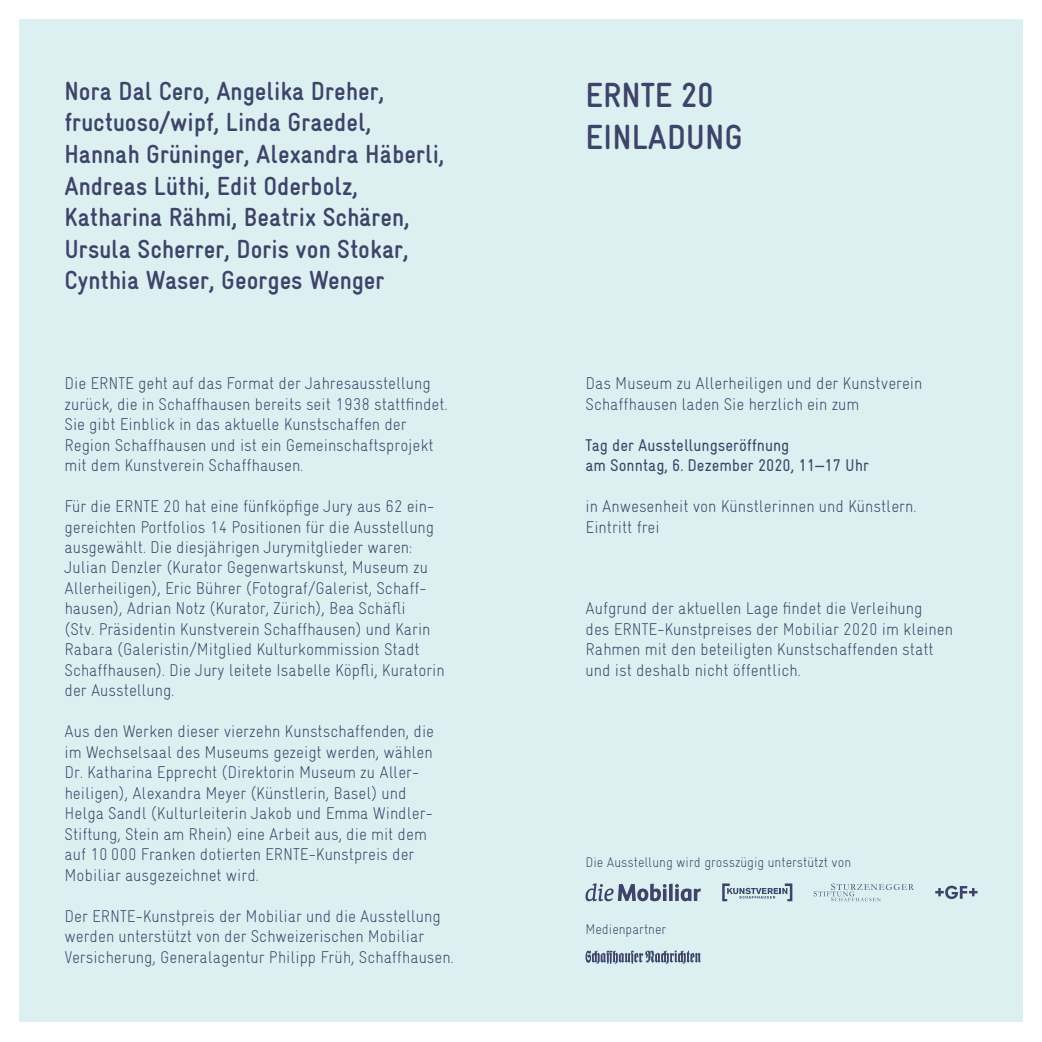
<style>
.page{position:relative;width:1042px;height:1042px;background:#fff}
.page>*{position:absolute;margin:0;border:0;box-sizing:border-box;transform-origin:0 0}
.t1{font:700 35px/42px "Gravur Condensed";color:#3e4469}
.t2{font:700 26.25px/31.5px "Gravur Condensed";color:#3e4469}
.t3{font:300 17.15px/20.5px "Gravur Condensed";color:#3e4469}
.t4{font:17.15px/20.5px "Gravur Condensed";color:#3e4469}
.t5{font:300 14px "Gravur Condensed";color:#3e4469}
</style>
<div class="page">
<div style="left:20px;top:20px;width:501px;height:1002px;background:#dcf0f1"></div>
<div style="left:521px;top:20px;width:501px;height:1002px;background:#dcf0f1"></div>
<svg style="left:585px;top:950px;width:116px;height:14px"></svg>
<hr style="left:669px;top:883px;width:3px;height:18px;background:#3e4469">
<svg style="left:675px;top:884px;width:26px;height:17px"></svg>
<svg style="left:585px;top:883px;width:81px;height:18px"></svg>
<svg style="left:813px;top:883px;width:101px;height:18px"></svg>
<svg style="left:935px;top:885px;width:42px;height:14px"></svg>
<svg style="left:722px;top:883px;width:70px;height:18px"></svg>
<p class="t2" style="left:64px;top:75px;width:381px">Nora Dal Cero, Angelika Dreher, fructuoso/wipf, Linda Graedel, Hannah Grüninger, Alexandra Häberli, Andreas Lüthi, Edit Oderbolz, Katharina Rähmi, Beatrix Schären, Ursula Scherrer, Doris von Stokar, Cynthia Waser, Georges Wenger</p>
<p class="t3" style="left:64px;top:373px;width:384px">Die ERNTE geht auf das Format der Jahresausstellung zurück, die in Schaffhausen bereits seit 1938 stattfindet.<br>Sie gibt Einblick in das aktuelle Kunstschaffen der Region Schaffhausen und ist ein Gemeinschaftsprojekt mit dem Kunstverein Schaffhausen.</p>
<p class="t3" style="left:64px;top:496px;width:382px">Für die ERNTE 20 hat eine fünfköpfige Jury aus 62 ein&shy;gereichten Portfolios 14 Positionen für die Ausstellung ausgewählt. Die diesjährigen Jurymitglieder waren:<br>Julian Denzler (Kurator Gegenwartskunst, Museum zu Allerheiligen), Eric Bührer (Fotograf/Galerist, Schaff&shy;hausen), Adrian Notz (Kurator, Zürich), Bea Schäfli<br>(Stv. Präsidentin Kunstverein Schaffhausen) und Karin Rabara (Galeristin/Mitglied Kulturkommission Stadt Schaffhausen). Die Jury leitete Isabelle Köpfli, Kuratorin der Ausstellung.</p>
<p class="t3" style="left:64px;top:721px;width:371px">Aus den Werken dieser vierzehn Kunstschaffenden, die im Wechselsaal des Museums gezeigt werden, wählen Dr. Katharina Epprecht (Direktorin Museum zu Aller&shy;heiligen), Alexandra Meyer (Künstlerin, Basel) und Helga Sandl (Kulturleiterin Jakob und Emma Windler-Stiftung, Stein am Rhein) eine Arbeit aus, die mit dem auf 10 000 Franken dotierten ERNTE-Kunstpreis der Mobiliar ausgezeichnet wird.</p>
<p class="t3" style="left:64px;top:905px;width:390px">Der ERNTE-Kunstpreis der Mobiliar und die Ausstellung werden unterstützt von der Schweizerischen Mobiliar<br>Versicherung, Generalagentur Philipp Früh, Schaffhausen.</p>
<h1 class="t1" style="left:585px;top:74px;width:159px">ERNTE 20<br>EINLADUNG</h1>
<p class="t3" style="left:585px;top:373px;width:338px">Das Museum zu Allerheiligen und der Kunstverein<br>Schaffhausen laden Sie herzlich ein zum</p>
<p class="t4" style="left:585px;top:434px;width:285px">Tag der Ausstellungseröffnung<br>am Sonntag, 6. Dezember 2020, 11—17 Uhr</p>
<p class="t3" style="left:585px;top:496px;width:332px">in Anwesenheit von Künstlerinnen und Künstlern.<br>Eintritt frei</p>
<p class="t3" style="left:585px;top:598px;width:369px">Aufgrund der aktuellen Lage findet die Verleihung<br>des ERNTE-Kunstpreises der Mobiliar 2020 im kleinen Rahmen mit den beteiligten Kunstschaffenden statt und ist deshalb nicht öffentlich.</p>
<p class="t5" style="left:585px;top:854px;width:267px">Die Ausstellung wird grosszügig unterstützt von</p>
<p class="t5" style="left:585px;top:921px;width:82px">Medienpartner</p>
</div>
